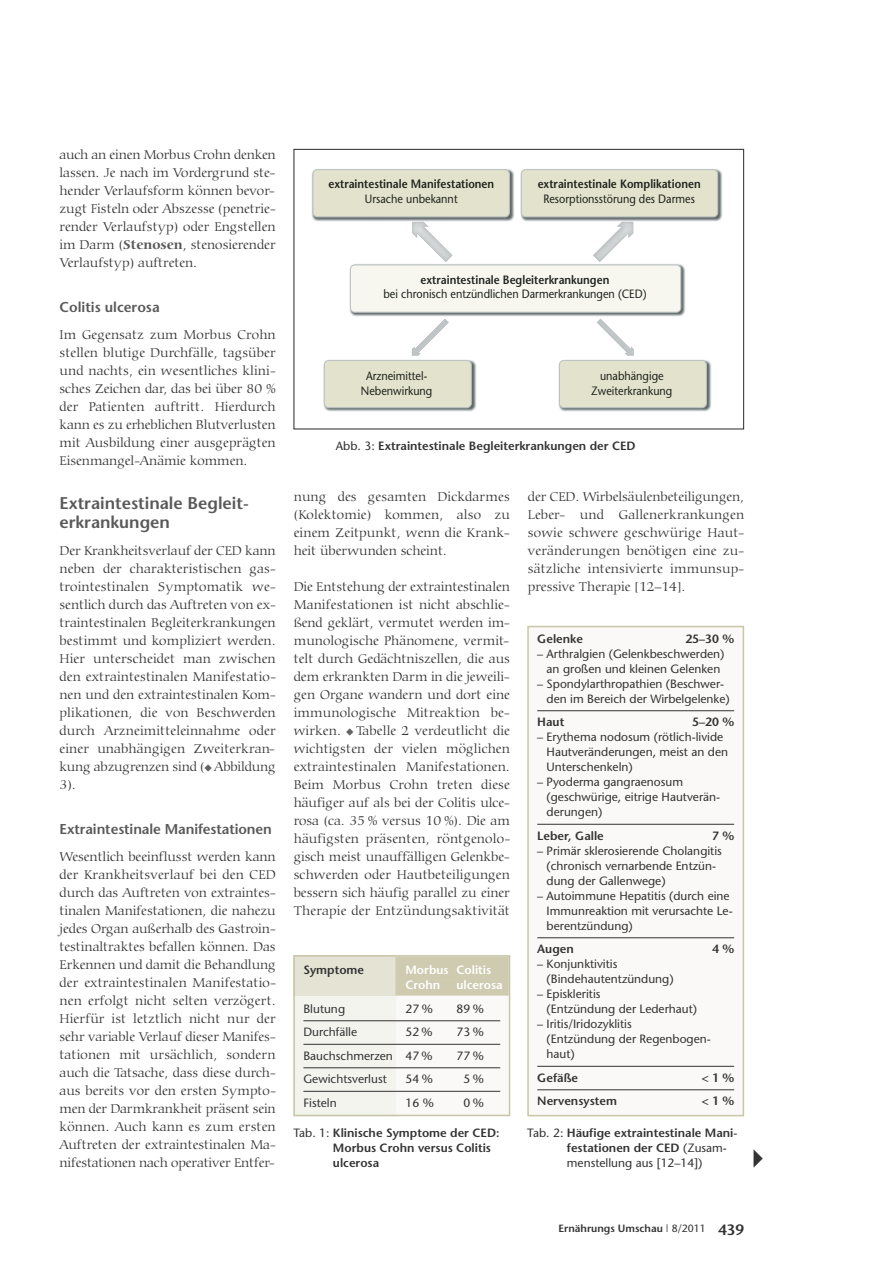
<style>
.page{position:relative;width:893px;height:1263px;background:#fff}
.page>*{position:absolute;margin:0;border:0;box-sizing:border-box;transform-origin:0 0}
.t1{font:21px "European Pi Three";color:#343334}
.t2{font:600 16.95px/19.5px "Stone Sans";color:#5a5959}
.t3{font:600 14.25px "Stone Sans";letter-spacing:-.005em;color:#5a5959}
.t4{font:300 13.5px/18px "Carmina BT";color:#343334;text-align:justify}
.t5{font:12.15px/14.5px "Stone Sans";color:#20231e;text-align:center;scale:.9 1}
.t6{font:600 12.15px "Stone Sans";color:#20231e;scale:.9 1}
.t7{font:12px/15px "Stone Sans";color:#343334}
.t8{font:600 12px/15px "Stone Sans";color:#343334}
.t9{font:600 12px/15px "Stone Sans";color:#fff}
.t10{font:600 10.5px "Stone Sans";color:#343334}
.s1{font-weight:700;color:#5a5959}
.s2{font-family:"European Pi One";font-weight:400;font-size:7.5px;color:#656465}
.s3{font-weight:400}
.s4{font-size:15px}
</style>
<div class="page">
<div style="left:293px;top:955px;width:217px;height:161px;background:#faf9f7"></div>
<div style="left:293px;top:955px;width:102px;height:161px;background:#f4f4ee"></div>
<div style="left:293px;top:955px;width:102px;height:40px;background:#e4e3d4"></div>
<div style="left:293px;top:955px;width:217px;height:161px;border:2px solid #c9c5a7"></div>
<div style="left:395px;top:957px;width:114px;height:24px;background:#cecbb1"></div>
<div style="left:395px;top:980px;width:114px;height:16px;background:#cecbb1"></div>
<hr style="left:303px;top:1020px;width:197px;height:1px;background:#343334">
<hr style="left:303px;top:1044px;width:197px;height:1px;background:#343334">
<hr style="left:303px;top:1067px;width:197px;height:1px;background:#343334">
<hr style="left:303px;top:1091px;width:197px;height:1px;background:#343334">
<div style="left:529px;top:627px;width:214px;height:488px;background:#faf9f7"></div>
<div style="left:527px;top:626px;width:217px;height:490px;border:2px solid #c9c5a7"></div>
<hr style="left:537px;top:710px;width:197px;height:1px;background:#343334">
<hr style="left:537px;top:824px;width:197px;height:1px;background:#343334">
<hr style="left:537px;top:937px;width:197px;height:1px;background:#343334">
<hr style="left:537px;top:1066px;width:197px;height:1px;background:#343334">
<hr style="left:537px;top:1089px;width:197px;height:1px;background:#343334">
<img style="left:323px;top:360px;width:153px;height:52px">
<img style="left:718px;top:169px;width:4px;height:52px">
<img style="left:350px;top:313px;width:335px;height:4px">
<img style="left:558px;top:360px;width:153px;height:52px">
<svg style="left:312px;top:169px;width:406px;height:144px"></svg>
<img style="left:593px;top:227px;width:35px;height:35px">
<img style="left:617px;top:222px;width:16px;height:16px">
<svg style="left:324px;top:319px;width:148px;height:89px"></svg>
<svg style="left:559px;top:319px;width:148px;height:89px"></svg>
<div style="left:293px;top:149px;width:451px;height:280px;border:1px solid #343334"></div>
<p class="t4" style="left:60px;top:147px;width:218px">auch an einen Morbus Crohn denken lassen. Je nach im Vordergrund ste&shy;hender Verlaufsform können bevor&shy;zugt Fisteln oder Abszesse (penetrie&shy;render Verlaufstyp) oder Engstellen im Darm (<span class="s1">Stenosen</span>, stenosierender Verlaufstyp) auftreten.</p>
<p class="t3" style="left:60px;top:302px;width:102px">Colitis ulcerosa</p>
<p class="t4" style="left:60px;top:327px;width:218px">Im Gegensatz zum Morbus Crohn stellen blutige Durchfälle, tagsüber und nachts, ein wesentliches klini&shy;sches Zeichen dar, das bei über 80 % der Patienten auftritt. Hierdurch kann es zu erheblichen Blutverlusten mit Ausbildung einer ausgeprägten Eisenmangel-Anämie kommen.</p>
<p class="t2" style="left:60px;top:495px;width:191px">Extraintestinale Begleit&shy;erkrankungen</p>
<p class="t4" style="left:60px;top:543px;width:218px">Der Krankheitsverlauf der CED kann neben der charakteristischen gas&shy;trointestinalen Symptomatik we&shy;sentlich durch das Auftreten von ex&shy;traintestinalen Begleiterkrankungen bestimmt und kompliziert werden.<br>Hier unterscheidet man zwischen den extraintestinalen Manifestatio&shy;nen und den extraintestinalen Kom&shy;plikationen, die von Beschwerden durch Arzneimitteleinnahme oder einer unabhängigen Zweiterkran&shy;kung abzugrenzen sind (<span class="s2">-</span> Abbildung 3).</p>
<p class="t3" style="left:60px;top:824px;width:214px">Extraintestinale Manifestationen</p>
<p class="t4" style="left:60px;top:849px;width:218px">Wesentlich beeinflusst werden kann der Krankheitsverlauf bei den CED durch das Auftreten von extraintes&shy;tinalen Manifestationen, die nahezu jedes Organ außerhalb des Gastroin&shy;testinaltraktes befallen können. Das Erkennen und damit die Behandlung der extraintestinalen Manifestatio&shy;nen erfolgt nicht selten verzögert.<br>Hierfür ist letztlich nicht nur der sehr variable Verlauf dieser Manifes&shy;tationen mit ursächlich, sondern auch die Tatsache, dass diese durch&shy;aus bereits vor den ersten Sympto&shy;men der Darmkrankheit präsent sein können. Auch kann es zum ersten Auftreten der extraintestinalen Ma&shy;nifestationen nach operativer Entfer-</p>
<p class="t6" style="left:328px;top:179px;width:186px">extraintestinale Manifestationen</p>
<p class="t5" style="left:365px;top:193px;width:105px">Ursache unbekannt</p>
<p class="t6" style="left:538px;top:179px;width:183px">extraintestinale Komplikationen</p>
<p class="t5" style="left:543px;top:193px;width:170px">Resorptionsstörung des Darmes</p>
<p class="t6" style="left:421px;top:275px;width:211px">extraintestinale Begleiterkrankungen</p>
<p class="t5" style="left:383px;top:288px;width:294px">bei chronisch entzündlichen Darmerkrankungen (CED)</p>
<p class="t5" style="left:361px;top:370px;width:81px">Arzneimittel-<br>Nebenwirkung</p>
<p class="t5" style="left:591px;top:370px;width:92px">unabhängige<br>Zweiterkrankung</p>
<p class="t8" style="left:336px;top:440px;width:301px"><span class="s3">Abb. 3:</span> Extraintestinale Begleiterkrankungen der CED</p>
<p class="t4" style="left:294px;top:489px;width:218px">nung des gesamten Dickdarmes (Kolektomie) kommen, also zu einem Zeitpunkt, wenn die Krank&shy;heit überwunden scheint.</p>
<p class="t4" style="left:294px;top:579px;width:218px">Die Entstehung der extraintestinalen Manifestationen ist nicht abschlie&shy;ßend geklärt, vermutet werden im&shy;munologische Phänomene, vermit&shy;telt durch Gedächtniszellen, die aus dem erkrankten Darm in die jeweili&shy;gen Organe wandern und dort eine immunologische Mitreaktion be&shy;wirken. <span class="s2">-</span> Tabelle 2 verdeutlicht die wichtigsten der vielen möglichen extraintestinalen Manifestationen.<br>Beim Morbus Crohn treten diese häufiger auf als bei der Colitis ulce&shy;rosa (ca. 35 % versus 10 %). Die am häufigsten präsenten, röntgenolo&shy;gisch meist unauffälligen Gelenkbe&shy;schwerden oder Hautbeteiligungen bessern sich häufig parallel zu einer Therapie der Entzündungsaktivität</p>
<p class="t8" style="left:303px;top:964px;width:62px">Symptome</p>
<p class="t9" style="left:405px;top:964px;width:87px">Morbus Colitis<br>Crohn</p>
<p class="t9" style="left:456px;top:979px;width:48px">ulcerosa</p>
<p class="t7" style="left:303px;top:1002px;width:43px">Blutung</p>
<p class="t7" style="left:405px;top:1002px;width:29px">27%</p>
<p class="t7" style="left:456px;top:1002px;width:29px">89%</p>
<p class="t7" style="left:303px;top:1026px;width:55px">Durchfälle</p>
<p class="t7" style="left:405px;top:1026px;width:29px">52%</p>
<p class="t7" style="left:456px;top:1026px;width:29px">73%</p>
<p class="t7" style="left:303px;top:1049px;width:131px">Bauchschmerzen 47 %</p>
<p class="t7" style="left:456px;top:1049px;width:29px">77%</p>
<p class="t7" style="left:303px;top:1073px;width:85px">Gewichtsverlust</p>
<p class="t7" style="left:405px;top:1073px;width:29px">54%</p>
<p class="t7" style="left:463px;top:1073px;width:22px">5%</p>
<p class="t7" style="left:303px;top:1096px;width:35px">Fisteln</p>
<p class="t7" style="left:405px;top:1096px;width:30px">16 %</p>
<p class="t7" style="left:463px;top:1096px;width:22px">0%</p>
<p class="t8" style="left:333px;top:1126px;width:168px;text-indent:-40px"><span class="s3">Tab. 1:</span> Klinische Symptome der CED:<br>Morbus Crohn versus Colitis ulcerosa</p>
<p class="t4" style="left:528px;top:489px;width:218px">der CED. Wirbelsäulenbeteiligungen, Leber- und Gallenerkrankungen sowie schwere geschwürige Haut&shy;veränderungen benötigen eine zu&shy;sätzliche intensivierte immunsup&shy;pressive Therapie [12–14].</p>
<p class="t8" style="left:537px;top:632px;width:47px">Gelenke</p>
<p class="t8" style="left:685px;top:632px;width:50px">25–30 %</p>
<p class="t7" style="left:537px;top:647px;width:189px;text-align:center">– Arthralgien (Gelenkbeschwerden) an großen und kleinen Gelenken</p>
<p class="t7" style="left:547px;top:677px;width:185px;text-indent:-9px">– Spondylarthropathien (Beschwer&shy;den im Bereich der Wirbelgelenke)</p>
<p class="t8" style="left:537px;top:716px;width:29px">Haut</p>
<p class="t8" style="left:692px;top:716px;width:43px">5–20 %</p>
<p class="t7" style="left:547px;top:731px;width:183px;text-indent:-9px">– Erythema nodosum (rötlich-livide<br>Hautveränderungen, meist an den<br>Unterschenkeln)</p>
<p class="t7" style="left:547px;top:776px;width:175px;text-indent:-9px">– Pyoderma gangraenosum (geschwürige, eitrige Hautverän&shy;derungen)</p>
<p class="t8" style="left:537px;top:829px;width:68px">Leber, Galle</p>
<p class="t8" style="left:712px;top:829px;width:24px">7 %</p>
<p class="t7" style="left:547px;top:844px;width:177px;text-indent:-9px">– Primär sklerosierende Cholangitis (chronisch vernarbende Entzün&shy;dung der Gallenwege)</p>
<p class="t7" style="left:547px;top:889px;width:188px;text-indent:-9px">– Autoimmune Hepatitis (durch eine<br>Immunreaktion mit verursachte Le&shy;berentzündung)</p>
<p class="t8" style="left:537px;top:943px;width:38px">Augen</p>
<p class="t8" style="left:712px;top:943px;width:24px">4 %</p>
<p class="t7" style="left:547px;top:958px;width:129px;text-indent:-9px">– Konjunktivitis (Bindehautentzündung)</p>
<p class="t7" style="left:547px;top:988px;width:152px;text-indent:-9px">– Episkleritis<br>(Entzündung der Lederhaut)</p>
<p class="t7" style="left:547px;top:1018px;width:166px;text-indent:-9px">– Iritis/Iridozyklitis<br>(Entzündung der Regenbogen&shy;haut)</p>
<p class="t8" style="left:537px;top:1071px;width:42px">Gefäße</p>
<p class="t8" style="left:702px;top:1071px;width:34px">&lt; 1 %</p>
<p class="t8" style="left:537px;top:1095px;width:81px">Nervensystem</p>
<p class="t8" style="left:702px;top:1095px;width:34px">&lt; 1 %</p>
<p class="t8" style="left:567px;top:1127px;width:172px;text-indent:-40px"><span class="s3">Tab. 2:</span> Häufige extraintestinale Mani&shy;festationen der CED <span class="s3">(Zusam&shy;menstellung aus [12–14])</span></p>
<h1 class="t1" style="left:753px;top:1150px;width:12px">-</h1>
<p class="t10" style="left:558px;top:1225px;width:187px">Ernährungs Umschau <span class="s3">| 8/2011</span> <span class="s4">439</span></p>
</div>
